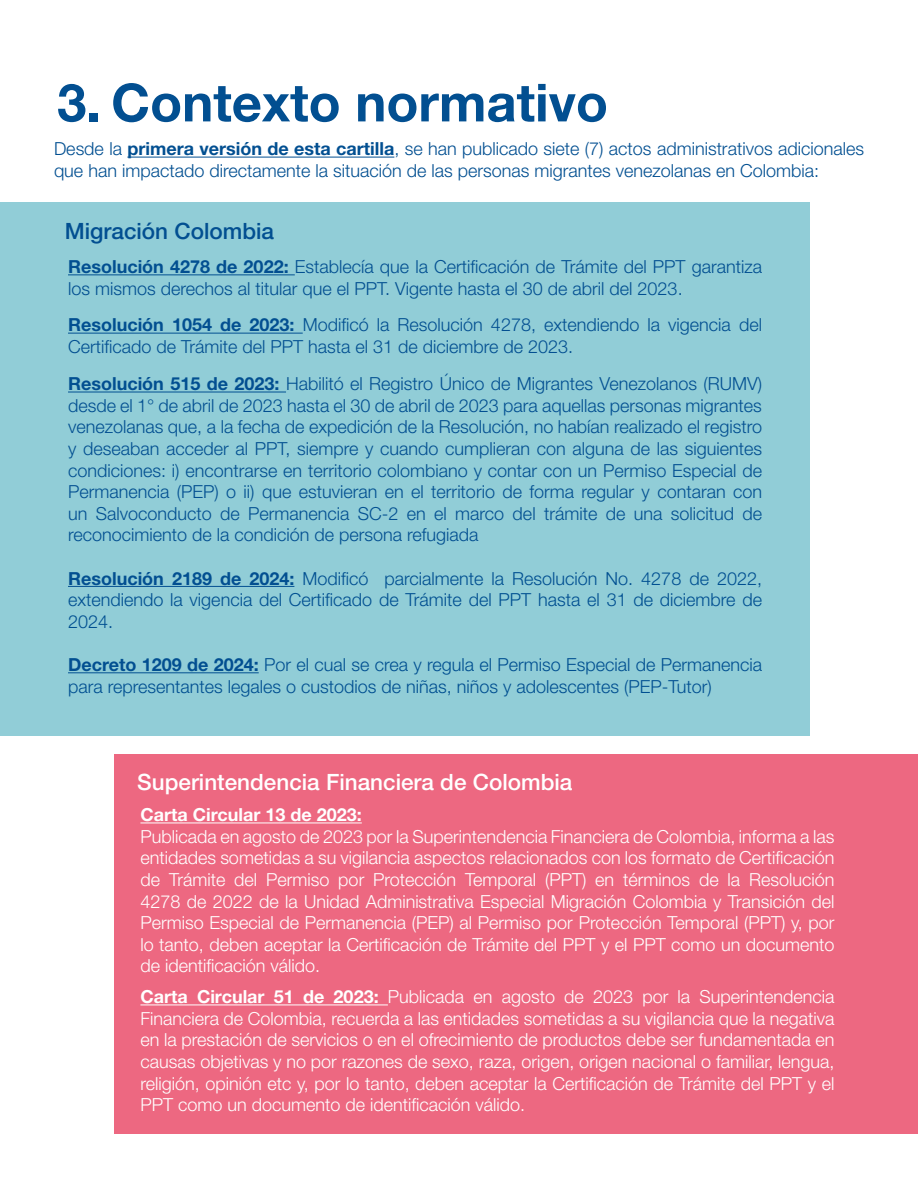
<style>
.page{position:relative;width:918px;height:1188px;background:#fff}
.page>*{position:absolute;margin:0;border:0;box-sizing:border-box;transform-origin:0 0}
.t1{font:700 52.5px "Helvetica Neue LT Std";color:#024f91}
.t2{font:500 22.5px "Helvetica Neue LT Std";color:#fff}
.t3{font:500 22.5px "Helvetica Neue LT Std";color:#024f91}
.t4{font:300 18px/21.6px "Helvetica Neue LT Std";color:#024f91}
.t5{font:300 18px/21.6px "Helvetica Neue LT Std";color:#fff;text-align:justify}
.t6{font:300 18px/21.6px "Helvetica Neue LT Std";color:#004f91;text-align:justify}
.t7{font:700 18px "Helvetica Neue LT Std";color:#fff}
.s1{font-weight:700}
.s2{font-weight:700;color:#024f91}
</style>
<div class="page">
<div style="left:0;top:203px;width:810px;height:533px;background:#91cdd7"></div>
<div style="left:115px;top:755px;width:803px;height:379px;background:#ed6881"></div>
<hr style="left:127px;top:157px;width:267px;height:1px;background:#024f91">
<hr style="left:68px;top:274px;width:227px;height:1px;background:#024f91">
<hr style="left:68px;top:333px;width:235px;height:1px;background:#024f91">
<hr style="left:68px;top:392px;width:218px;height:1px;background:#024f91">
<hr style="left:68px;top:586px;width:226px;height:1px;background:#024f91">
<hr style="left:68px;top:672px;width:191px;height:1px;background:#024f91">
<hr style="left:140px;top:1004px;width:248px;height:1px;background:#fff">
<hr style="left:140px;top:823px;width:222px;height:1px;background:#fff">
<hr style="left:917px;top:875px;width:1px;height:313px;background:#febe10">
<h1 class="t1" style="left:57px;top:70px;width:552px">3. Contexto normativo</h1>
<p class="t4" style="left:54px;top:138px;width:812px">Desde la <span class="s1">primera versión de esta cartilla</span>, se han publicado siete (7) actos administrativos adicionales que han impactado directamente la situación de las personas migrantes venezolanas en Colombia:</p>
<p class="t3" style="left:65px;top:217px;width:211px">Migración Colombia</p>
<p class="t4" style="left:68px;top:255px;width:696px"><span class="s1">Resolución 4278 de 2022:</span> Establecía que la Certificación de Trámite del PPT garantiza los mismos derechos al titular que el PPT. Vigente hasta el 30 de abril del 2023.</p>
<p class="t4" style="left:68px;top:314px;width:696px"><span class="s1">Resolución 1054 de 2023:</span> Modificó la Resolución 4278, extendiendo la vigencia del<br>Certificado de Trámite del PPT hasta el 31 de diciembre de 2023.</p>
<p class="t4" style="left:68px;top:373px;width:696px;text-align:justify"><span class="s1">Resolución 515 de 2023:</span> Habilitó el Registro Único de Migrantes Venezolanos (RUMV) desde el 1° de abril de 2023 hasta el 30 de abril de 2023 para aquellas personas migrantes venezolanas que, a la fecha de expedición de la Resolución, no habían realizado el registro y deseaban acceder al PPT, siempre y cuando cumplieran con alguna de las siguientes condiciones: i) encontrarse en territorio colombiano y contar con un Permiso Especial de Permanencia (PEP) o ii) que estuvieran en el territorio de forma regular y contaran con un Salvoconducto de Permanencia SC-2 en el marco del trámite de una solicitud de reconocimiento de la condición de persona refugiada</p>
<p class="t6" style="left:68px;top:567px;width:696px"><span class="s2">Resolución 2189 de 2024:</span> Modificó parcialmente la Resolución No. 4278 de 2022, extendiendo la vigencia del Certificado de Trámite del PPT hasta el 31 de diciembre de 2024.</p>
<p class="t6" style="left:68px;top:653px;width:696px"><span class="s2">Decreto 1209 de 2024:</span> Por el cual se crea y regula el Permiso Especial de Permanencia para representantes legales o custodios de niñas, niños y adolescentes (PEP-Tutor)</p>
<p class="t2" style="left:137px;top:769px;width:437px">Superintendencia Financiera de Colombia</p>
<p class="t7" style="left:140px;top:804px;width:223px">Carta Circular 13 de 2023:</p>
<p class="t5" style="left:140px;top:825px;width:696px">Publicada en agosto de 2023 por la Superintendencia Financiera de Colombia, informa a las entidades sometidas a su vigilancia aspectos relacionados con los formato de Certificación de Trámite del Permiso por Protección Temporal (PPT) en términos de la Resolución 4278 de 2022 de la Unidad Administrativa Especial Migración Colombia y Transición del Permiso Especial de Permanencia (PEP) al Permiso por Protección Temporal (PPT) y, por lo tanto, deben aceptar la Certificación de Trámite del PPT y el PPT como un documento de identificación válido.</p>
<p class="t5" style="left:140px;top:986px;width:696px"><span class="s1">Carta Circular 51 de 2023:</span> Publicada en agosto de 2023 por la Superintendencia Financiera de Colombia, recuerda a las entidades sometidas a su vigilancia que la negativa en la prestación de servicios o en el ofrecimiento de productos debe ser fundamentada en causas objetivas y no por razones de sexo, raza, origen, origen nacional o familiar, lengua, religión, opinión etc y, por lo tanto, deben aceptar la Certificación de Trámite del PPT y el PPT como un documento de identificación válido.</p>
</div>
